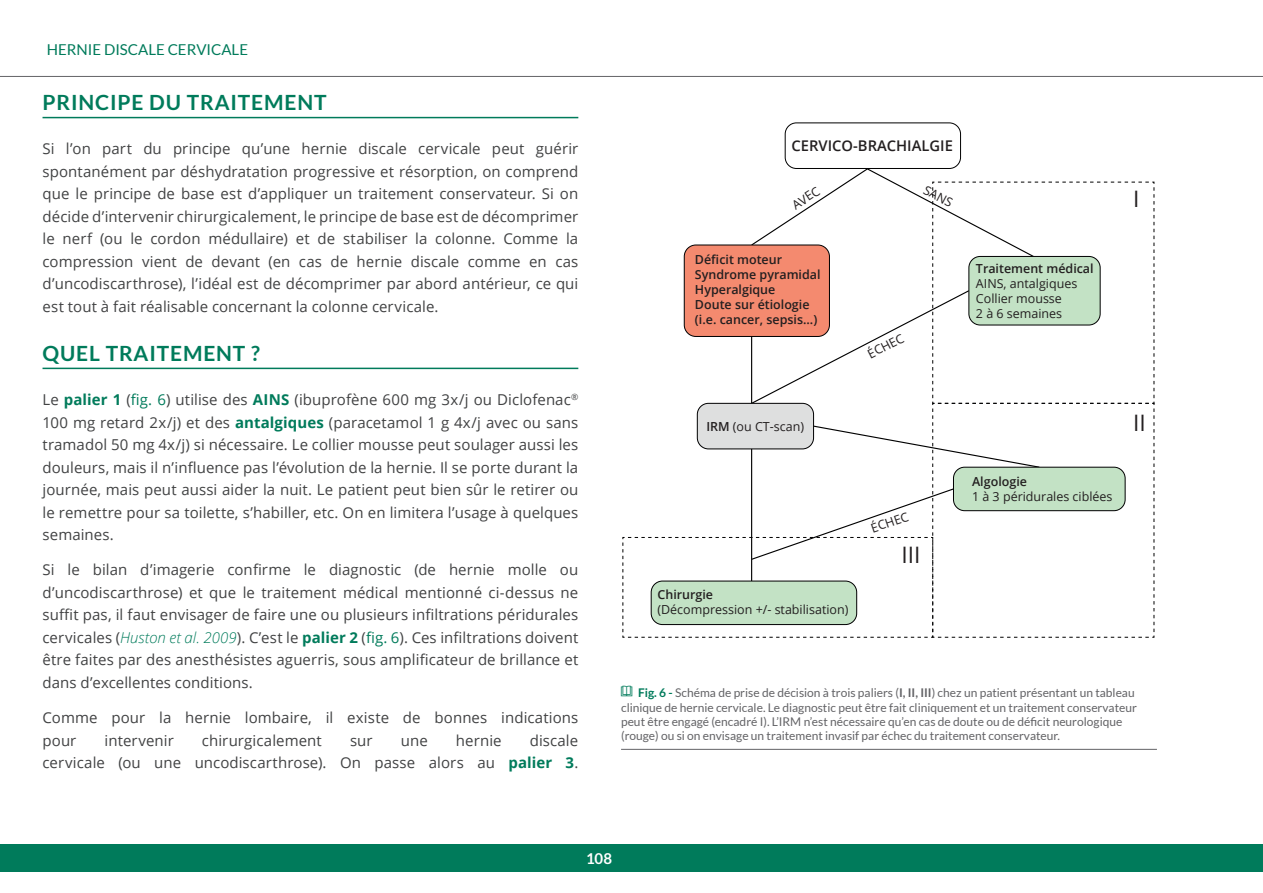
<style>
.page{position:relative;width:1263px;height:893px;background:#fff}
.page>*{position:absolute;margin:0;border:0;box-sizing:border-box;transform-origin:0 0}
.t1{font:22.65px "Open Sans";color:#231f20}
.Titre_1{font:700 21px "Lato";letter-spacing:.04em;color:#007b5b}
.CORPS_DE_TEXTE{font:15px/22.5px "Open Sans";letter-spacing:.005em;color:#414243;text-align:justify}
.t2{font:15px "Lato";color:#007b5b}
.t3{font:700 15px "Lato";color:#fff}
.t4{font:600 14.7px "Open Sans";color:#231f20}
.t5{font:12.45px/15px "Open Sans";color:#231f20}
.t6{font:600 12.45px/15px "Open Sans";color:#231f20}
.t7{font:12px/14.4px "Lato";color:#636366}
.s1{font-weight:700;color:#007b5b}
.s2{color:#007b5b}
.s3{font-weight:300;font-style:italic;color:#007b5b}
.s4{font-weight:600}
.s5{font-family:"Holo Lens MDL2 Assets";color:#007b5b}
.s6{font-weight:700}
</style>
<div class="page">
<hr style="left:43px;top:117px;width:535px;height:1px;background:#007b5b">
<hr style="left:43px;top:368px;width:535px;height:1px;background:#007b5b">
<svg style="left:623px;top:167px;width:532px;height:471px"></svg>
<div style="left:697px;top:403px;width:116px;height:46px;background:#dedfdf;border-radius:11px"></div>
<div style="left:697px;top:403px;width:117px;height:46px;border:1px solid #000001;border-radius:11px"></div>
<div style="left:953px;top:467px;width:172px;height:44px;background:#c3e2c5;border-radius:11px"></div>
<div style="left:953px;top:467px;width:172px;height:44px;border:1px solid #000001;border-radius:11px"></div>
<div style="left:785px;top:123px;width:176px;height:46px;border:1px solid #000001;border-radius:11px"></div>
<div style="left:684px;top:245px;width:145px;height:91px;background:#f48a6f;border-radius:12px"></div>
<div style="left:684px;top:245px;width:146px;height:92px;border:1px solid #000001;border-radius:12px"></div>
<div style="left:969px;top:256px;width:131px;height:69px;background:#c3e2c5;border-radius:11px"></div>
<div style="left:968px;top:256px;width:132px;height:69px;border:1px solid #000001;border-radius:11px"></div>
<div style="left:651px;top:581px;width:206px;height:44px;background:#c3e2c5;border-radius:11px"></div>
<div style="left:651px;top:581px;width:206px;height:44px;border:1px solid #000001;border-radius:11px"></div>
<hr style="left:621px;top:749px;width:536px;height:1px;background:#636366">
<div style="left:0;top:844px;width:1263px;height:28px;background:#007b5b"></div>
<hr style="left:0;top:76px;width:1263px;height:1px;background:#636366">
<p class="t2" style="left:47px;top:41px;width:203px">Hernie discale cervicale</p>
<p class="Titre_1" style="left:43px;top:91px;width:286px">PRINCIPE DU TRAITEMENT</p>
<p class="CORPS_DE_TEXTE" style="left:43px;top:137px;width:537px">Si l’on part du principe qu’une hernie discale cervicale peut guérir spontanément par déshydratation progressive et résorption, on comprend que le principe de base est d’appliquer un traitement conservateur. Si on décide d’intervenir chirurgicalement, le principe de base est de décomprimer le nerf (ou le cordon médullaire) et de stabiliser la colonne. Comme la compression vient de devant (en cas de hernie discale comme en cas d’uncodiscarthrose), l’idéal est de décomprimer par abord antérieur, ce qui est tout à fait réalisable concernant la colonne cervicale.</p>
<p class="Titre_1" style="left:43px;top:342px;width:219px">QUEL TRAITEMENT ?</p>
<p class="CORPS_DE_TEXTE" style="left:43px;top:388px;width:537px">Le <span class="s1">palier 1</span> (<span class="s2">fig. 6</span>) utilise des <span class="s1">AINS</span> (ibuprofène 600 mg 3x/j ou Diclofenac<sup>® </sup>100 mg retard 2x/j) et des <span class="s1">antalgiques</span> (paracetamol 1 g 4x/j avec ou sans tramadol 50 mg 4x/j) si nécessaire. Le collier mousse peut soulager aussi les douleurs, mais il n’influence pas l’évolution de la hernie. Il se porte durant la journée, mais peut aussi aider la nuit. Le patient peut bien sûr le retirer ou le remettre pour sa toilette, s’habiller, etc. On en limitera l’usage à quelques semaines.</p>
<p class="CORPS_DE_TEXTE" style="left:43px;top:558px;width:537px">Si le bilan d’imagerie confirme le diagnostic (de hernie molle ou d’uncodiscarthrose) et que le traitement médical mentionné ci-dessus ne suffit pas, il faut envisager de faire une ou plusieurs infiltrations péridurales cervicales (<span class="s3">Huston et al. 2009</span>). C’est le <span class="s1">palier 2</span> (<span class="s2">fig. 6</span>). Ces infiltrations doivent être faites par des anesthésistes aguerris, sous amplificateur de brillance et dans d’excellentes conditions.</p>
<p class="CORPS_DE_TEXTE" style="left:43px;top:706px;width:537px">Comme pour la hernie lombaire, il existe de bonnes indications pour</p>
<p class="CORPS_DE_TEXTE" style="left:43px;top:728px;width:537px;text-align:right">discale<br>cervicale (ou une uncodiscarthrose). On passe alors au <span class="s1">palier 3</span>.</p>
<p class="CORPS_DE_TEXTE" style="left:105px;top:728px;width:71px">intervenir</p>
<p class="CORPS_DE_TEXTE" style="left:202px;top:728px;width:121px">chirurgicalement</p>
<p class="CORPS_DE_TEXTE" style="left:350px;top:728px;width:24px">sur</p>
<p class="CORPS_DE_TEXTE" style="left:401px;top:728px;width:28px">une</p>
<p class="CORPS_DE_TEXTE" style="left:456px;top:728px;width:47px">hernie</p>
<p class="t4" style="left:791px;top:136px;width:163px">CERVICO-BRACHIALGIE</p>
<p class="t5" style="left:789px;top:199px;width:32px;rotate:-33deg">AVEC</p>
<p class="t5" style="left:928px;top:182px;width:33px;rotate:28deg">SANS</p>
<p class="t6" style="left:695px;top:251px;width:127px">Déficit moteur<br>Syndrome pyramidal<br>Hyperalgique<br>Doute sur étiologie (i.e. cancer, sepsis...)</p>
<p class="t5" style="left:976px;top:260px;width:119px"><span class="s4">Traitement médical<br></span>AINS, antalgiques<br>Collier mousse<br>2 à 6 semaines</p>
<p class="t5" style="left:706px;top:419px;width:99px"><span class="s4">IRM</span> (ou CT-scan)</p>
<p class="t5" style="left:865px;top:348px;width:40px;rotate:-27deg">ÉCHEC</p>
<p class="t5" style="left:657px;top:587px;width:192px"><span class="s4">Chirurgie<br></span>(Décompression +/- stabilisation)</p>
<p class="t5" style="left:869px;top:521px;width:40px;rotate:-19deg">ÉCHEC</p>
<p class="t1" style="left:901px;top:539px;width:20px">III</p>
<p class="t5" style="left:972px;top:474px;width:142px"><span class="s4">Algologie<br></span>1 à 3 péridurales ciblées</p>
<p class="t1" style="left:1133px;top:183px;width:8px">I</p>
<p class="t1" style="left:1133px;top:407px;width:14px">II</p>
<p class="t7" style="left:621px;top:686px;width:517px"><span class="s5">/</span> <span class="s1">Fig. 6 -</span> Schéma de prise de décision à trois paliers (<span class="s6">I, II, III</span>) chez un patient présentant un tableau clinique de hernie cervicale. Le diagnostic peut être fait cliniquement et un traitement conservateur peut être engagé (encadré I). L’IRM n’est nécessaire qu’en cas de doute ou de déficit neurologique (rouge) ou si on envisage un traitement invasif par échec du traitement conservateur.</p>
<p class="t3" style="left:586px;top:850px;width:27px">108</p>
</div>
